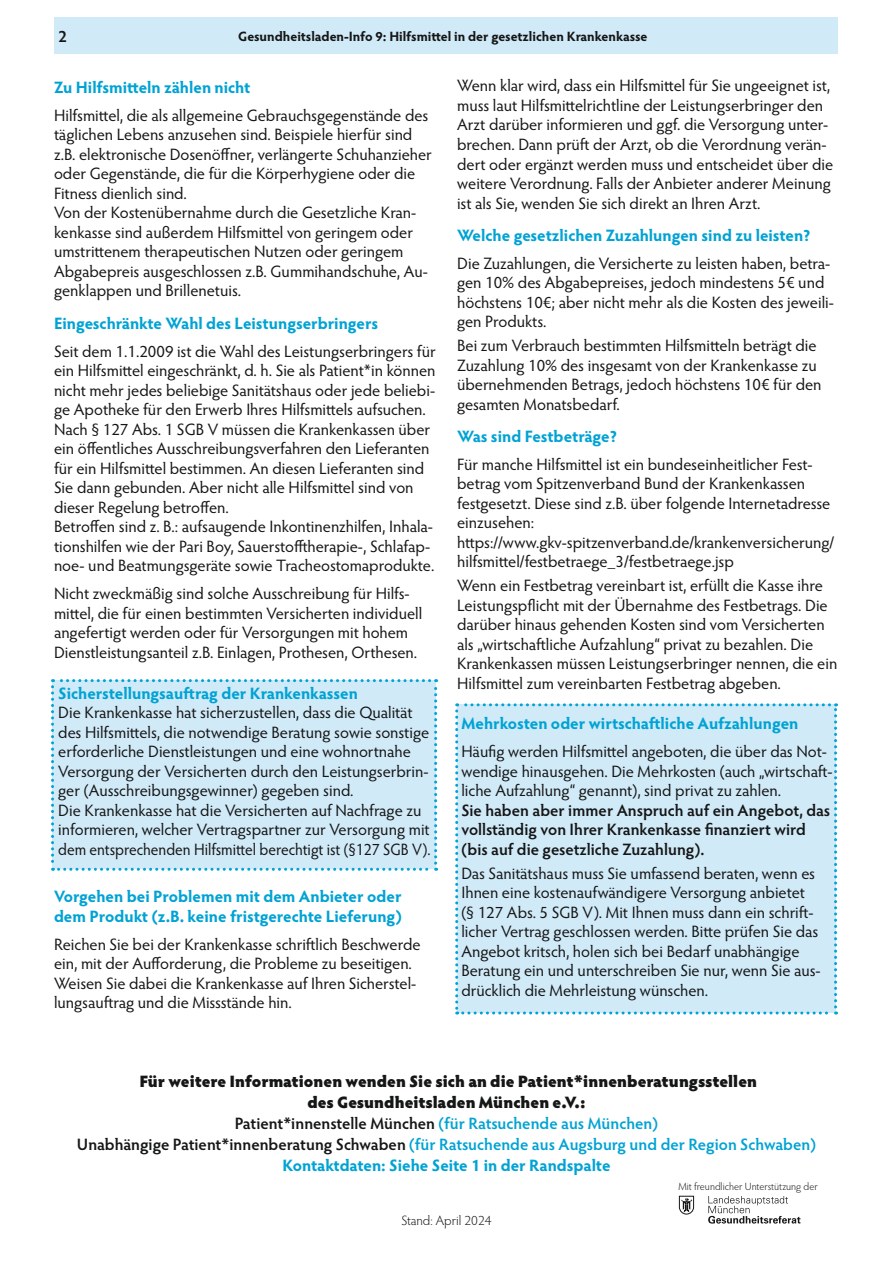
<style>
.page{position:relative;width:893px;height:1263px;background:#fff}
.page>*{position:absolute;margin:0;border:0;box-sizing:border-box;transform-origin:0 0}
.t1{font:16.5px/19.5px "Hypatia Sans Pro";letter-spacing:-.005em;color:#151616}
._11-15{font:700 16.5px/19.5px "Hypatia Sans Pro";color:#00a3d4}
.t2{font:600 16.5px/19.5px "Hypatia Sans Pro";color:#151616}
.t3{font:900 16.5px "Hypatia Sans Pro";color:#151616}
.t4{font:600 16.5px "Hypatia Sans Pro";color:#00a3d4}
.t5{font:700 13.5px "Hypatia Sans Pro";letter-spacing:-.005em;color:#151616}
.t6{font:300 13.5px "Hypatia Sans Pro";color:#151616}
.fließtext{font:300 10.5px "Hypatia Sans Pro";color:#151616}
.s1{color:#00a3d4}
.s2{color:#151616}
</style>
<div class="page">
<div style="left:54px;top:18px;width:784px;height:36px;background:#d1eaf8"></div>
<div style="left:455px;top:703px;width:382px;height:311px;background:#d1eaf8"></div>
<div style="left:51px;top:679px;width:386px;height:192px;background:#d1eaf8"></div>
<svg style="left:679px;top:1196px;width:15px;height:18px"></svg>
<svg style="left:708px;top:1196px;width:92px;height:27px"></svg>
<p class="t2" style="left:58px;top:26px;width:10px">2</p>
<p class="t5" style="left:238px;top:27px;width:411px">Gesundheitsladen-Info 9: Hilfsmittel in der gesetzlichen Krankenkasse</p>
<p class="_11-15" style="left:54px;top:77px;width:198px">Zu Hilfsmitteln zählen nicht</p>
<p class="t1" style="left:54px;top:105px;width:379px">Hilfsmittel, die als allgemeine Gebrauchsgegenstände des täglichen Lebens anzusehen sind. Beispiele hierfür sind z.B. elektronische Dosenöffner, verlängerte Schuhanzieher oder Gegenstände, die für die Körperhygiene oder die Fitness dienlich sind.</p>
<p class="t1" style="left:54px;top:203px;width:376px">Von der Kostenübernahme durch die Gesetzliche Kran&shy;kenkasse sind außerdem Hilfsmittel von geringem oder umstrittenem therapeutischen Nutzen oder geringem Abgabepreis ausgeschlossen z.B. Gummihandschuhe, Au&shy;genklappen und Brillenetuis.</p>
<p class="_11-15" style="left:54px;top:312px;width:326px">Eingeschränkte Wahl des Leistungserbringers</p>
<p class="t1" style="left:54px;top:341px;width:383px;text-align:justify">Seit dem 1.1.2009 ist die Wahl des Leistungserbringers für ein Hilfsmittel eingeschränkt, d. h. Sie als Patient*in können nicht mehr jedes beliebige Sanitätshaus oder jede beliebi&shy;ge Apotheke für den Erwerb Ihres Hilfsmittels aufsuchen.</p>
<p class="t1" style="left:54px;top:419px;width:378px">Nach § 127 Abs. 1 SGB V müssen die Krankenkassen über ein öffentliches Ausschreibungsverfahren den Lieferanten für ein Hilfsmittel bestimmen. An diesen Lieferanten sind Sie dann gebunden. Aber nicht alle Hilfsmittel sind von dieser Regelung betroffen.</p>
<p class="t1" style="left:54px;top:516px;width:382px">Betroffen sind z. B.: aufsaugende Inkontinenzhilfen, Inhala&shy;tionshilfen wie der Pari Boy, Sauerstofftherapie-, Schlafap&shy;noe- und Beatmungsgeräte sowie Tracheostomaprodukte.</p>
<p class="t1" style="left:54px;top:583px;width:370px">Nicht zweckmäßig sind solche Ausschreibung für Hilfs&shy;mittel, die für einen bestimmten Versicherten individuell angefertigt werden oder für Versorgungen mit hohem Dienstleistungsanteil z.B. Einlagen, Prothesen, Orthesen.</p>
<p class="_11-15" style="left:58px;top:682px;width:301px">Sicherstellungsauftrag der Krankenkassen</p>
<p class="t1" style="left:58px;top:702px;width:372px">Die Krankenkasse hat sicherzustellen, dass die Qualität des Hilfsmittels, die notwendige Beratung sowie sonstige erforderliche Dienstleistungen und eine wohnortnahe Versorgung der Versicherten durch den Leistungserbrin&shy;ger (Ausschreibungsgewinner) gegeben sind.</p>
<p class="t1" style="left:58px;top:800px;width:374px">Die Krankenkasse hat die Versicherten auf Nachfrage zu informieren, welcher Vertragspartner zur Versorgung mit dem entsprechenden Hilfsmittel berechtigt ist (§127 SGB V).</p>
<p class="_11-15" style="left:54px;top:886px;width:349px">Vorgehen bei Problemen mit dem Anbieter oder dem Produkt (z.B. keine fristgerechte Lieferung)</p>
<p class="t1" style="left:54px;top:934px;width:368px">Reichen Sie bei der Krankenkasse schriftlich Beschwerde ein, mit der Aufforderung, die Probleme zu beseitigen.<br>Weisen Sie dabei die Krankenkasse auf Ihren Sicherstel&shy;lungsauftrag und die Missstände hin.</p>
<p class="t1" style="left:457px;top:76px;width:378px">Wenn klar wird, dass ein Hilfsmittel für Sie ungeeignet ist, muss laut Hilfsmittelrichtline der Leistungserbringer den Arzt darüber informieren und ggf. die Versorgung unter&shy;brechen. Dann prüft der Arzt, ob die Verordnung verän&shy;dert oder ergänzt werden muss und entscheidet über die weitere Verordnung. Falls der Anbieter anderer Meinung ist als Sie, wenden Sie sich direkt an Ihren Arzt.</p>
<p class="_11-15" style="left:457px;top:224px;width:355px">Welche gesetzlichen Zuzahlungen sind zu leisten?</p>
<p class="t1" style="left:457px;top:253px;width:378px">Die Zuzahlungen, die Versicherte zu leisten haben, betra&shy;gen 10% des Abgabepreises, jedoch mindestens 5€ und höchstens 10€; aber nicht mehr als die Kosten des jeweili&shy;gen Produkts.</p>
<p class="t1" style="left:457px;top:335px;width:366px">Bei zum Verbrauch bestimmten Hilfsmitteln beträgt die Zuzahlung 10% des insgesamt von der Krankenkasse zu übernehmenden Betrags, jedoch höchstens 10€ für den gesamten Monatsbedarf.</p>
<p class="_11-15" style="left:457px;top:425px;width:162px">Was sind Festbeträge?</p>
<p class="t1" style="left:457px;top:454px;width:375px">Für manche Hilfsmittel ist ein bundeseinheitlicher Fest&shy;betrag vom Spitzenverband Bund der Krankenkassen festgesetzt. Diese sind z.B. über folgende Internetadresse einzusehen:</p>
<p class="t1" style="left:457px;top:532px;width:379px">https://www.gkv-spitzenverband.de/krankenversicherung/ hilfsmittel/festbetraege_3/festbetraege.jsp</p>
<p class="t1" style="left:457px;top:575px;width:382px">Wenn ein Festbetrag vereinbart ist, erfüllt die Kasse ihre Leistungspflicht mit der Übernahme des Festbetrags. Die darüber hinaus gehenden Kosten sind vom Versicherten als „wirtschaftliche Aufzahlung“ privat zu bezahlen. Die Krankenkassen müssen Leistungserbringer nennen, die ein Hilfsmittel zum vereinbarten Festbetrag abgeben.</p>
<p class="_11-15" style="left:461px;top:713px;width:338px">Mehrkosten oder wirtschaftliche Aufzahlungen</p>
<p class="t1" style="left:461px;top:741px;width:373px">Häufig werden Hilfsmittel angeboten, die über das Not&shy;wendige hinausgehen. Die Mehrkosten (auch „wirtschaft&shy;liche Aufzahlung“ genannt), sind privat zu zahlen.</p>
<p class="t2" style="left:461px;top:800px;width:370px">Sie haben aber immer Anspruch auf ein Angebot, das vollständig von Ihrer Krankenkasse finanziert wird (bis auf die gesetzliche Zuzahlung).</p>
<p class="t1" style="left:461px;top:863px;width:355px">Das Sanitätshaus muss Sie umfassend beraten, wenn es<br>Ihnen eine kostenaufwändigere Versorgung anbietet</p>
<p class="t1" style="left:461px;top:902px;width:361px">(§ 127 Abs. 5 SGB V). Mit Ihnen muss dann ein schrift&shy;licher Vertrag geschlossen werden. Bitte prüfen Sie das Angebot kritsch, holen sich bei Bedarf unabhängige Beratung ein und unterschreiben Sie nur, wenn Sie aus&shy;drücklich die Mehrleistung wünschen.</p>
<p class="t3" style="left:139px;top:1069px;width:619px">Für weitere Informationen wenden Sie sich an die Patient*innenberatungsstellen</p>
<p class="t3" style="left:307px;top:1090px;width:280px">des Gesundheitsladen München e.V.:</p>
<p class="t2" style="left:235px;top:1112px;width:425px">Patient*innenstelle München <span class="s1">(für Ratsuchende aus München)</span></p>
<p class="t4" style="left:77px;top:1132px;width:741px"><span class="s2">Unabhängige Patient*innenberatung Schwaben</span> (für Ratsuchende aus Augsburg und der Region Schwaben)</p>
<p class="_11-15" style="left:282px;top:1154px;width:330px">Kontaktdaten: Siehe Seite 1 in der Randspalte</p>
<p class="t6" style="left:401px;top:1211px;width:92px">Stand: April 2024</p>
<p class="fließtext" style="left:678px;top:1180px;width:141px">Mit freundlicher Unterstützung der</p>
</div>
